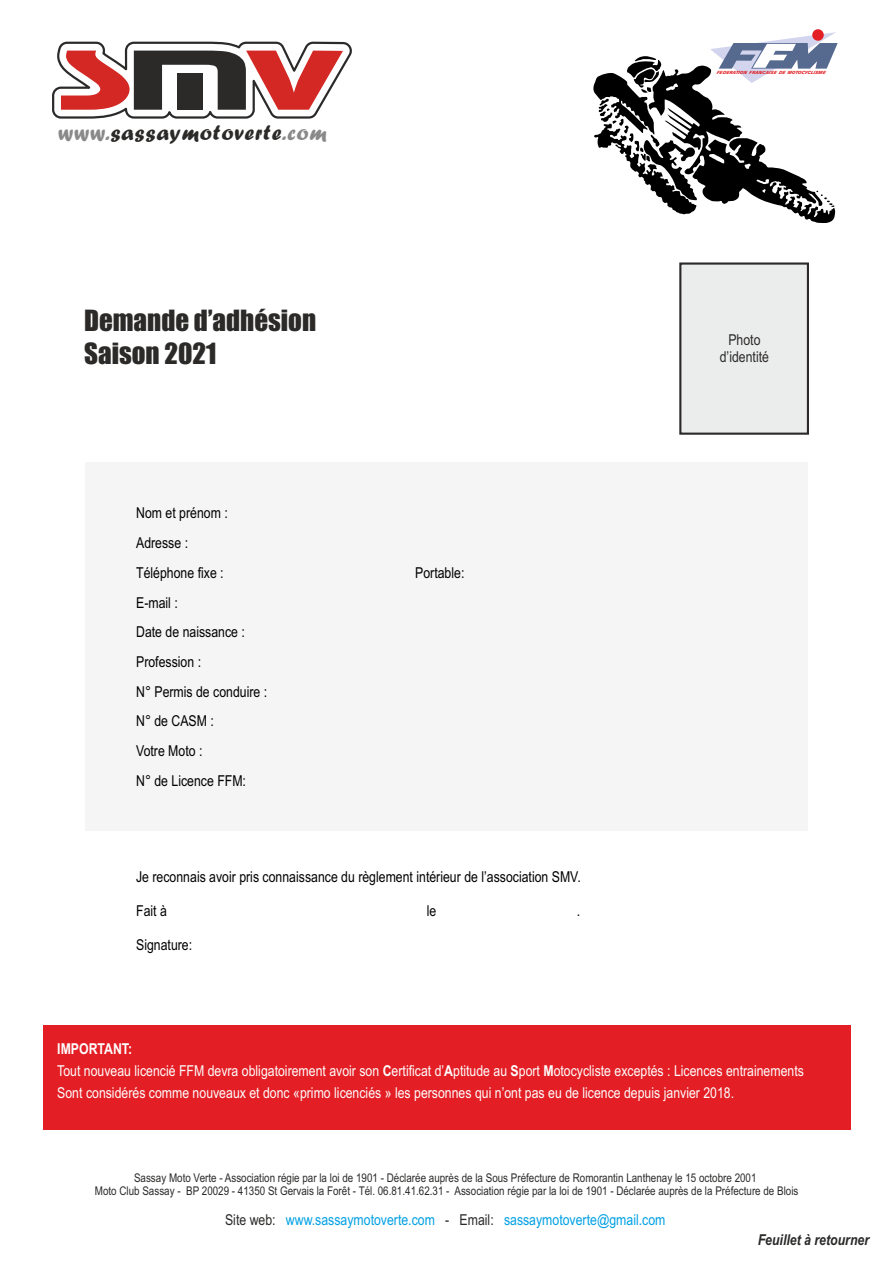
<style>
.page{position:relative;width:893px;height:1263px;background:#fff}
.page>*{position:absolute;margin:0;border:0;box-sizing:border-box;transform-origin:0 0}
.t1{font:27px/33px "Impact";color:#2b2a29}
.t2{font:22.35px "Forte";letter-spacing:.04em;color:#2b2a29}
.t3{font:15px/22.2px "Arial Narrow";color:#fefefe}
.t4{font:15px/29.7px "Arial Narrow";color:#000}
.t5{font:15px "Arial Narrow";color:#00a0e3}
.t6{font:italic 700 15px "Arial Narrow";color:#2b2a29}
.t7{font:15px/17px "Arial Narrow";color:#2b2a29;text-align:center}
.t8{font:12px/13.6px "Arial Narrow";color:#2b2a29;text-align:center}
.t9{font:italic 900 4.35px "Zurich BT";letter-spacing:.025em;color:#e31e24}
.s1{color:#898989}
.s2{font-weight:700}
.s3{color:#2b2a29}
</style>
<div class="page">
<svg style="left:812px;top:29px;width:12px;height:12px"></svg>
<svg style="left:593px;top:32px;width:245px;height:191px"></svg>
<svg style="left:52px;top:41px;width:300px;height:78px"></svg>
<div style="left:85px;top:463px;width:723px;height:368px;background:#f5f5f5"></div>
<svg style="left:679px;top:262px;width:130px;height:173px;background:#e1e2e2"></svg>
<div style="left:43px;top:1025px;width:807px;height:105px;background:#e31e24"></div>
<h2 class="t2" style="left:58px;top:125px;width:270px"><span class="s1">www.</span>sassaymotoverte<span class="s1">.com</span></h2>
<h1 class="t1" style="left:84px;top:306px;width:234px">Demande d’adhésion<br>Saison 2021</h1>
<p class="t4" style="left:136px;top:500px;width:93px">Nom et prénom :<br>Adresse :<br>Téléphone fixe :</p>
<p class="t4" style="left:136px;top:589px;width:133px">E-mail :<br>Date de naissance :<br>Profession :<br>N° Permis de conduire :<br>N° de CASM :<br>Votre Moto :<br>N° de Licence FFM:</p>
<p class="t4" style="left:415px;top:559px;width:51px">Portable:</p>
<p class="t4" style="left:136px;top:863px;width:446px">Je reconnais avoir pris connaissance du règlement intérieur de l’association SMV.</p>
<p class="t4" style="left:136px;top:897px;width:32px">Fait à</p>
<p class="t4" style="left:427px;top:897px;width:11px">le</p>
<p class="t4" style="left:577px;top:897px;width:5px">.</p>
<p class="t4" style="left:136px;top:931px;width:58px">Signature:</p>
<p class="t9" style="left:717px;top:71px;width:110px">FEDERATION FRANCAISE DE MOTOCYCLISME</p>
<p class="t7" style="left:720px;top:333px;width:51px">Photo d’identité</p>
<p class="t3" style="left:57px;top:1039px;width:748px"><span class="s2">IMPORTANT:<br></span>Tout nouveau licencié FFM devra obligatoirement avoir son <span class="s2">C</span>ertificat d’<span class="s2">A</span>ptitude au <span class="s2">S</span>port <span class="s2">M</span>otocycliste exceptés : Licences entrainements<br>Sont considérés comme nouveaux et donc «primo licenciés » les personnes qui n’ont pas eu de licence depuis janvier 2018.</p>
<p class="t8" style="left:95px;top:1172px;width:705px">Sassay Moto Verte - Association régie par la loi de 1901 - Déclarée auprès de la Sous Préfecture de Romorantin Lanthenay le 15 octobre 2001<br>Moto Club Sassay - BP 20029 - 41350 St Gervais la Forêt - Tél. 06.81.41.62.31 - Association régie par la loi de 1901 - Déclarée auprès de la Préfecture de Blois</p>
<p class="t5" style="left:225px;top:1214px;width:442px"><span class="s3">Site web:</span> www.sassaymotoverte.com <span class="s3">- Email:</span> sassaymotoverte@gmail.com</p>
<p class="t6" style="left:758px;top:1234px;width:113px">Feuillet à retourner</p>
</div>
